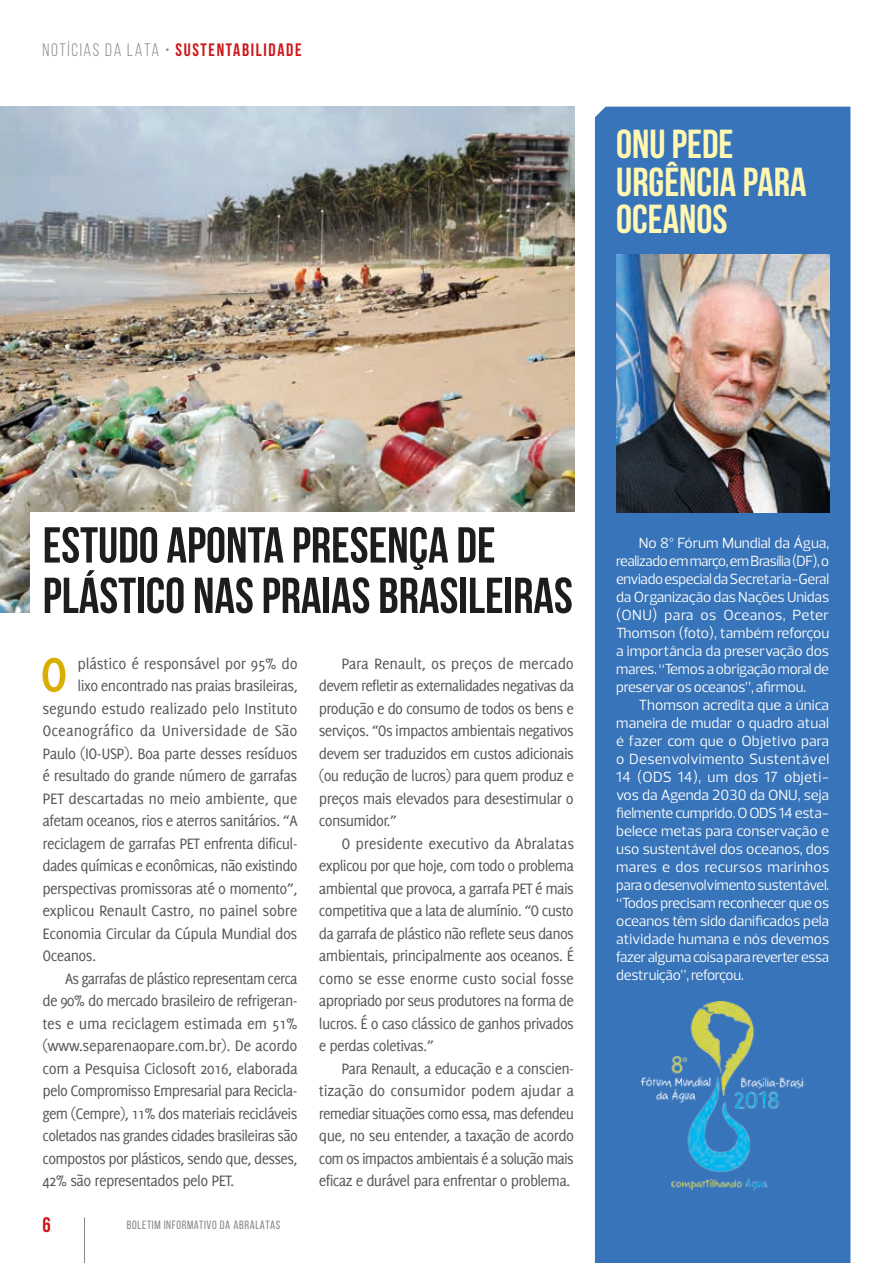
<style>
.page{position:relative;width:893px;height:1263px;background:#fff}
.page>*{position:absolute;margin:0;border:0;box-sizing:border-box;transform-origin:0 0}
.t1{font:700 52.2px "Delicious";color:#d8af00}
.t2{font:700 50.4px/50.4px "Bebas Neue";color:#1d1d1b}
.t3{font:700 40.5px/37.5px "Bebas Neue";color:#fff7b2}
.t4{font:700 21px "Bebas Neue";color:#cd171a}
.t5{font:700 18px "Bebas Neue";letter-spacing:.095em;color:#cd171a}
.t6{font:16.5px/22.5px "Delicious";letter-spacing:-.035em;color:#575756;text-align:justify}
.t7{font:16.5px "Delicious";letter-spacing:-.015em;color:#575756}
.t8{font:16.5px "Delicious";letter-spacing:-.035em;color:#575756;scale:.96 1}
.t9{font:16.5px "Delicious";color:#575756}
.t10{font:15px/18px "Prelo";letter-spacing:-.015em;color:#fff;text-align:justify}
.t11{font:12px "Bebas Neue";letter-spacing:.05em;color:#878787}
.s1{font-weight:400;color:#878787}
</style>
<div class="page">
<img style="left:0;top:107px;width:574px;height:506px">
<hr style="left:84px;top:1217px;width:1px;height:46px;background:#878787">
<div style="left:595px;top:107px;width:255px;height:1156px;background:#3874b9"></div>
<img style="left:616px;top:254px;width:213px;height:258px">
<div style="left:30px;top:512px;width:555px;height:114px;background:#fff"></div>
<img style="left:641px;top:1001px;width:163px;height:188px">
<p class="t5" style="left:43px;top:40px;width:260px"><span class="s1">NOTÍCIAS DA LATA •</span> SUSTENTABILIDADE</p>
<h3 class="t3" style="left:616px;top:125px;width:192px">ONU PEDE<br>URGÊNCIA PARA<br>OCEANOS</h3>
<h2 class="t2" style="left:43px;top:519px;width:532px">ESTUDO APONTA PRESENÇA DE<br>PLÁSTICO NAS PRAIAS BRASILEIRAS</h2>
<h1 class="t1" style="left:40px;top:644px;width:30px">O</h1>
<p class="t7" style="left:78px;top:654px;width:222px">plástico é responsável por 95% do</p>
<p class="t6" style="left:78px;top:674px;width:222px">lixo encontrado nas praias brasileiras,</p>
<p class="t7" style="left:43px;top:699px;width:256px">segundo estudo realizado pelo Instituto</p>
<p class="t9" style="left:43px;top:722px;width:256px">Oceanográfico da Universidade de São</p>
<p class="t6" style="left:43px;top:742px;width:257px">Paulo (IO-USP). Boa parte desses resíduos</p>
<p class="t6" style="left:43px;top:764px;width:256px">é resultado do grande número de garrafas</p>
<p class="t6" style="left:43px;top:787px;width:257px">PET descartadas no meio ambiente, que</p>
<p class="t6" style="left:43px;top:809px;width:257px">afetam oceanos, rios e aterros sanitários. “A</p>
<p class="t6" style="left:43px;top:832px;width:257px">reciclagem de garrafas PET enfrenta dificul-</p>
<p class="t6" style="left:43px;top:854px;width:257px">dades químicas e econômicas, não existindo</p>
<p class="t6" style="left:43px;top:877px;width:257px">perspectivas promissoras até o momento”,</p>
<p class="t6" style="left:43px;top:899px;width:256px">explicou Renault Castro, no painel sobre</p>
<p class="t6" style="left:43px;top:922px;width:256px">Economia Circular da Cúpula Mundial dos</p>
<p class="t6" style="left:43px;top:944px;width:55px">Oceanos.</p>
<p class="t8" style="left:65px;top:969px;width:244px">As garrafas de plástico representam cerca</p>
<p class="t6" style="left:43px;top:989px;width:257px">de 90% do mercado brasileiro de refrigeran-</p>
<p class="t7" style="left:43px;top:1014px;width:257px">tes e uma reciclagem estimada em 51%</p>
<p class="t6" style="left:43px;top:1034px;width:256px">(www.separenaopare.com.br). De acordo</p>
<p class="t6" style="left:43px;top:1057px;width:257px">com a Pesquisa Ciclosoft 2016, elaborada</p>
<p class="t6" style="left:43px;top:1079px;width:257px">pelo Compromisso Empresarial para Recicla-</p>
<p class="t6" style="left:43px;top:1102px;width:256px">gem (Cempre), 11% dos materiais recicláveis</p>
<p class="t8" style="left:43px;top:1127px;width:267px">coletados nas grandes cidades brasileiras são</p>
<p class="t6" style="left:43px;top:1147px;width:257px">compostos por plásticos, sendo que, desses,</p>
<p class="t6" style="left:43px;top:1169px;width:193px">42% são representados pelo PET.</p>
<p class="t4" style="left:43px;top:1213px;width:10px">6</p>
<p class="t11" style="left:127px;top:1218px;width:155px">BOLETIM INFORMATIVO DA ABRALATAS</p>
<p class="t6" style="left:319px;top:652px;width:257px;text-indent:22px">Para Renault, os preços de mercado devem refletir as externalidades negativas da produção e do consumo de todos os bens e serviços. “Os impactos ambientais negativos devem ser traduzidos em custos adicionais (ou redução de lucros) para quem produz e preços mais elevados para desestimular o consumidor.”</p>
<p class="t6" style="left:319px;top:832px;width:257px;text-indent:22px">O presidente executivo da Abralatas explicou por que hoje, com todo o problema ambiental que provoca, a garrafa PET é mais competitiva que a lata de alumínio. “O custo da garrafa de plástico não reflete seus danos ambientais, principalmente aos oceanos. É como se esse enorme custo social fosse apropriado por seus produtores na forma de lucros. É o caso clássico de ganhos privados e perdas coletivas.”</p>
<p class="t6" style="left:319px;top:1057px;width:257px;text-indent:22px">Para Renault, a educação e a conscien&shy;tização do consumidor podem ajudar a remediar situações como essa, mas defendeu que, no seu entender, a taxação de acordo com os impactos ambientais é a solução mais eficaz e durável para enfrentar o problema.</p>
<p class="t10" style="left:616px;top:534px;width:215px;text-indent:22px">No 8º Fórum Mundial da Água, realizado em março, em Brasília (DF), o enviado especial da Secretaria-Geral da Organização das Nações Unidas (ONU) para os Oceanos, Peter Thomson (foto), também reforçou a importância da preservação dos mares. “Temos a obrigação moral de preservar os oceanos”, afirmou.</p>
<p class="t10" style="left:616px;top:696px;width:215px;text-indent:23px">Thomson acredita que a única maneira de mudar o quadro atual é fazer com que o Objetivo para o Desenvolvimento Sustentável 14 (ODS 14), um dos 17 objeti&shy;vos da Agenda 2030 da ONU, seja fielmente cumprido. O ODS 14 esta&shy;belece metas para conservação e uso sustentável dos oceanos, dos mares e dos recursos marinhos para o desenvolvimento sustentável. “Todos precisam reconhecer que os oceanos têm sido danificados pela atividade humana e nós devemos fazer alguma coisa para reverter essa destruição”, reforçou.</p>
</div>
